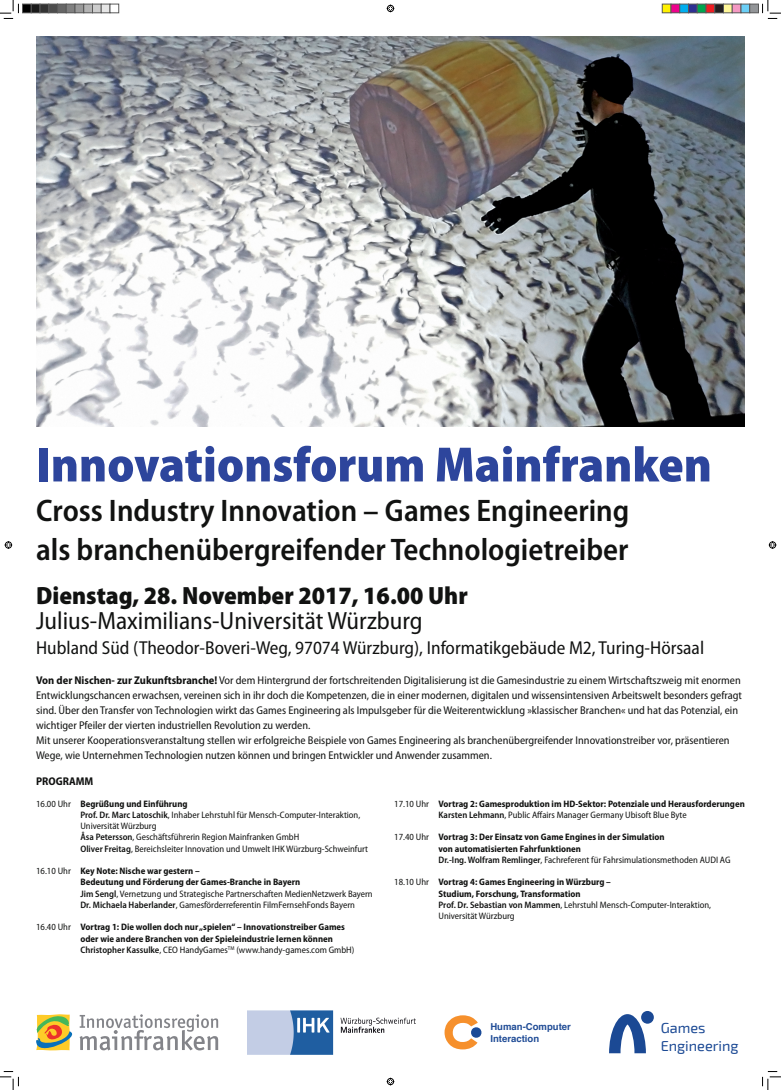
<style>
.page{position:relative;width:781px;height:1090px;background:#fff}
.page>*{position:absolute;margin:0;border:0;box-sizing:border-box;transform-origin:0 0}
.t1{font:700 61px "Century Gothic";color:#f6902c}
.t2{font:900 semi-condensed 50px "Myriad Pro";color:#2d459c}
.t3{font:600 semi-condensed 31.25px/39.4px "Myriad Pro";color:#111211}
.t4{font:semi-condensed 25px "Myriad Pro";color:#111211}
.t5{font:900 semi-condensed 25px "Myriad Pro";color:#111211}
.t6{font:semi-condensed 18.75px "Myriad Pro";color:#111211}
.t7{font:14.44px/17.4px "Exo 2";color:#1b4994}
.t8{font:semi-condensed 11.25px/15px "Myriad Pro";color:#111211}
.t9{font:700 semi-condensed 11.25px "Myriad Pro";color:#111211}
.t10{font:700 9.56px/11.7px "Helvetica";color:#204c96}
.t11{font:700 semi-condensed 9.38px/11.2px "Myriad Pro";color:#111211}
.t12{font:semi-condensed 9.38px/11.2px "Myriad Pro";color:#111211}
.s1{font-weight:700}
.s2{font-weight:600}
.s3{font-weight:400}
</style>
<div class="page">
<img style="left:36px;top:36px;width:709px;height:390px">
<svg style="left:36px;top:1014px;width:182px;height:37px"></svg>
<img style="left:247px;top:1010px;width:169px;height:43px">
<svg style="left:471px;top:1027px;width:11px;height:11px"></svg>
<svg style="left:609px;top:1014px;width:37px;height:39px"></svg>
<div style="left:641px;top:1010px;width:13px;height:13px;background:#1b4994;border-radius:50%"></div>
<svg style="left:0;top:0;width:19px;height:19px"></svg>
<svg style="left:0;top:1071px;width:19px;height:18px"></svg>
<svg style="left:762px;top:0;width:19px;height:19px"></svg>
<svg style="left:762px;top:1071px;width:19px;height:18px"></svg>
<svg style="left:387px;top:5px;width:7px;height:7px"></svg>
<svg style="left:387px;top:1077px;width:7px;height:8px"></svg>
<svg style="left:5px;top:541px;width:7px;height:7px"></svg>
<svg style="left:769px;top:541px;width:7px;height:7px"></svg>
<div style="left:23px;top:4px;width:8px;height:9px;background:#000"></div>
<div style="left:22px;top:4px;width:10px;height:9px;border:1px solid #595959"></div>
<div style="left:31px;top:4px;width:9px;height:9px;background:#1a1a1a"></div>
<div style="left:31px;top:4px;width:9px;height:9px;border:1px solid #595959"></div>
<div style="left:40px;top:4px;width:9px;height:9px;background:#333"></div>
<div style="left:40px;top:4px;width:9px;height:9px;border:1px solid #595959"></div>
<div style="left:49px;top:4px;width:9px;height:9px;background:#4d4d4d"></div>
<div style="left:48px;top:4px;width:10px;height:9px;border:1px solid #595959"></div>
<div style="left:58px;top:4px;width:8px;height:9px;background:#666"></div>
<div style="left:57px;top:4px;width:10px;height:9px;border:1px solid #595959"></div>
<div style="left:66px;top:4px;width:9px;height:9px;background:#808080"></div>
<div style="left:66px;top:4px;width:9px;height:9px;border:1px solid #595959"></div>
<div style="left:75px;top:4px;width:9px;height:9px;background:#999"></div>
<div style="left:75px;top:4px;width:9px;height:9px;border:1px solid #595959"></div>
<div style="left:84px;top:4px;width:9px;height:9px;background:#b3b3b3"></div>
<div style="left:83px;top:4px;width:10px;height:9px;border:1px solid #595959"></div>
<div style="left:93px;top:4px;width:8px;height:9px;background:#ccc"></div>
<div style="left:92px;top:4px;width:10px;height:9px;border:1px solid #595959"></div>
<div style="left:101px;top:4px;width:9px;height:9px;background:#e6e6e6"></div>
<div style="left:101px;top:4px;width:9px;height:9px;border:1px solid #595959"></div>
<div style="left:110px;top:4px;width:9px;height:9px;border:1px solid #595959"></div>
<div style="left:662px;top:4px;width:9px;height:9px;background:#fff101"></div>
<div style="left:662px;top:4px;width:9px;height:9px;border:1px solid #595959"></div>
<div style="left:671px;top:4px;width:9px;height:9px;background:#ed028c"></div>
<div style="left:671px;top:4px;width:9px;height:9px;border:1px solid #595959"></div>
<div style="left:680px;top:4px;width:8px;height:9px;background:#00aeef"></div>
<div style="left:679px;top:4px;width:10px;height:9px;border:1px solid #595959"></div>
<div style="left:688px;top:4px;width:9px;height:9px;background:#2e3092"></div>
<div style="left:688px;top:4px;width:10px;height:9px;border:1px solid #595959"></div>
<div style="left:697px;top:4px;width:9px;height:9px;background:#00a54f"></div>
<div style="left:697px;top:4px;width:9px;height:9px;border:1px solid #595959"></div>
<div style="left:706px;top:4px;width:9px;height:9px;background:#ee1d23"></div>
<div style="left:706px;top:4px;width:9px;height:9px;border:1px solid #595959"></div>
<div style="left:715px;top:4px;width:8px;height:9px;background:#231f20"></div>
<div style="left:714px;top:4px;width:10px;height:9px;border:1px solid #595959"></div>
<div style="left:723px;top:4px;width:9px;height:9px;background:#fff79a"></div>
<div style="left:723px;top:4px;width:10px;height:9px;border:1px solid #595959"></div>
<div style="left:732px;top:4px;width:9px;height:9px;background:#f499c2"></div>
<div style="left:732px;top:4px;width:9px;height:9px;border:1px solid #595959"></div>
<div style="left:741px;top:4px;width:9px;height:9px;background:#6bcff6"></div>
<div style="left:741px;top:4px;width:9px;height:9px;border:1px solid #595959"></div>
<div style="left:750px;top:4px;width:8px;height:9px;background:#939598"></div>
<div style="left:749px;top:4px;width:10px;height:9px;border:1px solid #595959"></div>
<h2 class="t2" style="left:36px;top:436px;width:677px">Innovationsforum Mainfranken</h2>
<h3 class="t3" style="left:36px;top:491px;width:595px">Cross Industry Innovation – Games Engineering als branchenübergreifender Technologietreiber</h3>
<h3 class="t5" style="left:36px;top:581px;width:433px">Dienstag, 28. November 2017, 16.00 Uhr</h3>
<h3 class="t4" style="left:36px;top:607px;width:388px">Julius-Maximilians-Universität Würzburg</h3>
<h3 class="t6" style="left:36px;top:637px;width:670px">Hubland Süd (Theodor-Boveri-Weg, 97074 Würzburg), Informatikgebäude M2, Turing-Hörsaal</h3>
<p class="t8" style="left:36px;top:673px;width:707px"><span class="s1">Von der Nischen- zur Zukunftsbranche!</span> Vor dem Hintergrund der fortschreitenden Digitalisierung ist die Gamesindustrie zu einem Wirtschaftszweig mit enormen Entwicklungschancen erwachsen, vereinen sich in ihr doch die Kompetenzen, die in einer modernen, digitalen und wissensintensiven Arbeitswelt besonders gefragt sind. Über den Transfer von Technologien wirkt das Games Engineering als Impulsgeber für die Weiterentwicklung »klassischer Branchen« und hat das Potenzial, ein wichtiger Pfeiler der vierten industriellen Revolution zu werden.<br>Mit unserer Kooperationsveranstaltung stellen wir erfolgreiche Beispiele von Games Engineering als branchenübergreifender Innovationstreiber vor, präsentieren Wege, wie Unternehmen Technologien nutzen können und bringen Entwickler und Anwender zusammen.</p>
<p class="t9" style="left:36px;top:774px;width:59px">PROGRAMM</p>
<p class="t12" style="left:80px;top:797px;width:289px;text-indent:-44px">16.00 Uhr <span class="s1">Begrüßung und Einführung<br></span><span class="s2">Prof. Dr. Marc Latoschik</span>, Inhaber Lehrstuhl für Mensch-Computer-Interaktion, Universität Würzburg<br><span class="s2">Åsa Petersson</span>, Geschäftsführerin Region Mainfranken GmbH<br><span class="s2">Oliver Freitag</span>, Bereichsleiter Innovation und Umwelt IHK Würzburg-Schweinfurt</p>
<p class="t12" style="left:80px;top:865px;width:294px;text-indent:-44px">16.10 Uhr <span class="s1">Key Note: Nische war gestern –<br>Bedeutung und Förderung der Games-Branche in Bayern<br></span><span class="s2">Jim Sengl</span>, Vernetzung und Strategische Partnerschaften MedienNetzwerk Bayern <span class="s2">Dr. Michaela Haberlander</span>, Gamesförderreferentin FilmFernsehFonds Bayern</p>
<p class="t11" style="left:80px;top:921px;width:275px;text-indent:-44px"><span class="s3">16.40 Uhr</span> Vortrag 1: Die wollen doch nur „spielen“ – Innovationstreiber Games oder wie andere Branchen von der Spieleindustrie lernen können<br><span class="s2">Christopher Kassulke</span><span class="s3">, CEO HandyGames</span><sup>TM</sup> <span class="s3">(www.handy-games.com GmbH)</span></p>
<p class="t11" style="left:439px;top:797px;width:308px;text-indent:-44px"><span class="s3">17.10 Uhr</span> Vortrag 2: Gamesproduktion im HD-Sektor: Potenziale und Herausforderungen<br><span class="s2">Karsten Lehmann</span><span class="s3">, Public Affairs Manager Germany Ubisoft Blue Byte</span></p>
<p class="t11" style="left:439px;top:831px;width:293px;text-indent:-44px"><span class="s3">17.40 Uhr</span> Vortrag 3: Der Einsatz von Game Engines in der Simulation<br>von automatisierten Fahrfunktionen<br><span class="s2">Dr.-Ing. Wolfram Remlinger</span><span class="s3">, Fachreferent für Fahrsimulationsmethoden AUDI AG</span></p>
<p class="t11" style="left:439px;top:876px;width:274px;text-indent:-44px"><span class="s3">18.10 Uhr</span> Vortrag 4: Games Engineering in Würzburg –<br>Studium, Forschung, Transformation<br><span class="s2">Prof. Dr. Sebastian von Mammen</span><span class="s3">, Lehrstuhl Mensch-Computer-Interaktion, Universität Würzburg</span></p>
<h1 class="t1" style="left:442px;top:987px;width:41px">c</h1>
<p class="t10" style="left:490px;top:1020px;width:82px">Human-Computer<br>Interaction</p>
<p class="t7" style="left:661px;top:1019px;width:79px">Games<br>Engineering</p>
</div>
